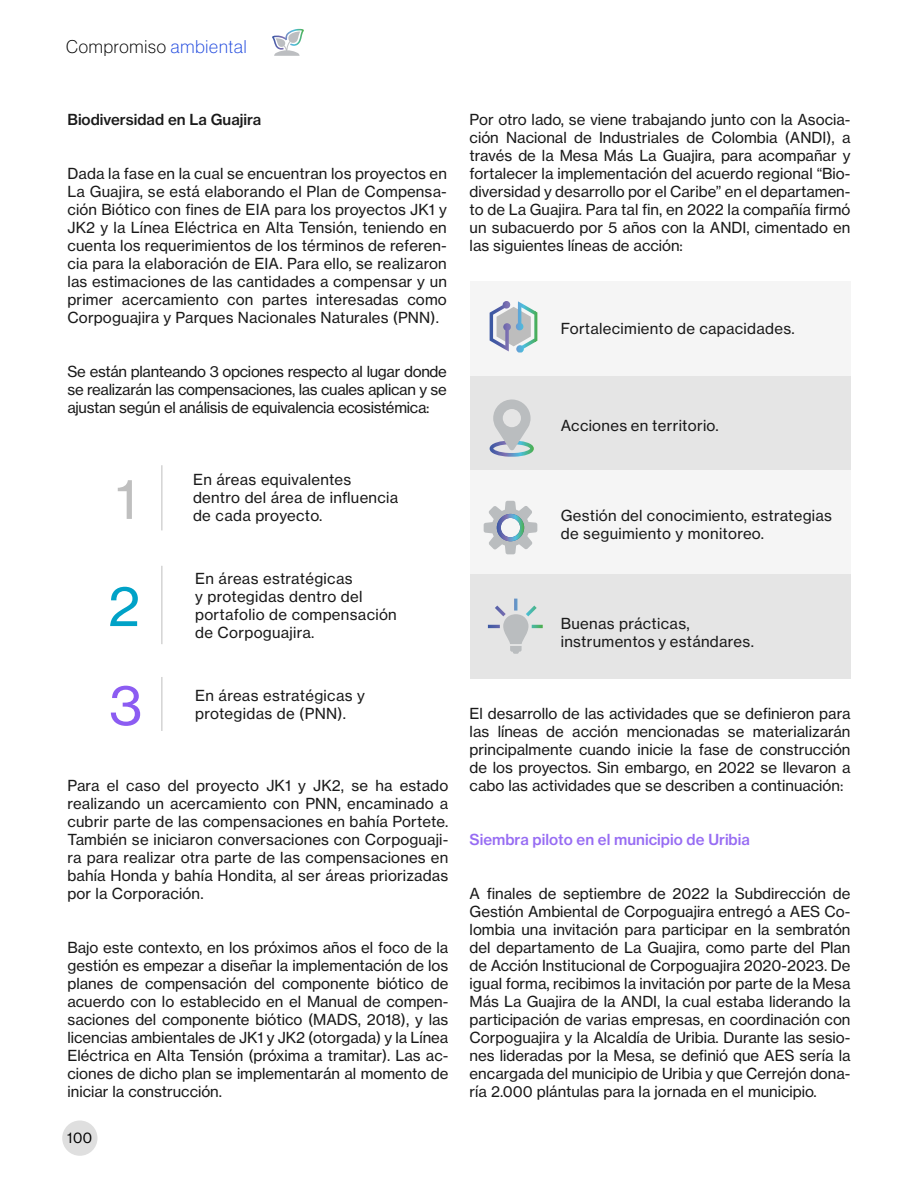
<style>
.page{position:relative;width:918px;height:1188px;background:#fff}
.page>*{position:absolute;margin:0;border:0;box-sizing:border-box;transform-origin:0 0}
.t1{font:54px "N Haas Grotesk TX Pro 55 Rg";color:#bfbfbf}
.t2{font:54px "N Haas Grotesk TX Pro 55 Rg";color:#00a2c7}
.t3{font:54px "N Haas Grotesk TX Pro 55 Rg";color:#8c5cf2}
.t4{font:18px "N Haas Grotesk DS Pro 35 X Lt";letter-spacing:.05em;color:#000}
.t5{font:15px/18px "N Haas Grotesk TX Pro 55 Rg";letter-spacing:.01em;color:#1a1a1a;text-align:justify}
.t6{font:15px "N Haas Grotesk TX Pro 65 Md";color:#976cf3}
.t7{font:15px "N Haas Grotesk TX Pro 65 Md";color:#1a1a1a}
.t8{font:15px "N Haas Grotesk DS Pro 55 Rg";color:#000}
.s1{color:#214ade}
</style>
<div class="page">
<div style="left:62px;top:1121px;width:36px;height:35px;background:#dfdfdf;border-radius:50%"></div>
<svg style="left:272px;top:29px;width:32px;height:27px"></svg>
<div style="left:470px;top:281px;width:380px;height:95px;background:#f5f5f5"></div>
<div style="left:470px;top:376px;width:380px;height:95px;background:#e5e5e5"></div>
<div style="left:470px;top:470px;width:380px;height:104px;background:#f5f5f5"></div>
<div style="left:470px;top:574px;width:380px;height:104px;background:#e5e5e5"></div>
<hr style="left:162px;top:465px;width:1px;height:65px;background:#bfbfbf">
<hr style="left:162px;top:566px;width:1px;height:78px;background:#bfbfbf">
<hr style="left:162px;top:677px;width:1px;height:54px;background:#bfbfbf">
<svg style="left:490px;top:301px;width:47px;height:52px"></svg>
<svg style="left:490px;top:399px;width:44px;height:58px"></svg>
<svg style="left:484px;top:501px;width:53px;height:53px"></svg>
<svg style="left:488px;top:599px;width:55px;height:55px"></svg>
<p class="t4" style="left:66px;top:36px;width:182px">Compromiso <span class="s1">ambiental</span></p>
<p class="t7" style="left:68px;top:110px;width:195px">Biodiversidad en La Guajira</p>
<p class="t5" style="left:68px;top:165px;width:381px">Dada la fase en la cual se encuentran los proyectos en La Guajira, se está elaborando el Plan de Compensa&shy;ción Biótico con fines de EIA para los proyectos JK1 y JK2 y la Línea Eléctrica en Alta Tensión, teniendo en cuenta los requerimientos de los términos de referen&shy;cia para la elaboración de EIA. Para ello, se realizaron las estimaciones de las cantidades a compensar y un primer acercamiento con partes interesadas como Corpoguajira y Parques Nacionales Naturales (PNN).</p>
<p class="t5" style="left:68px;top:363px;width:381px">Se están planteando 3 opciones respecto al lugar donde se realizarán las compensaciones, las cuales aplican y se ajustan según el análisis de equivalencia ecosistémica:</p>
<h1 class="t1" style="left:115px;top:466px;width:23px">1</h1>
<h1 class="t2" style="left:108px;top:573px;width:34px">2</h1>
<h1 class="t3" style="left:109px;top:672px;width:35px">3</h1>
<p class="t5" style="left:193px;top:471px;width:207px">En áreas equivalentes dentro del área de influencia</p>
<p class="t5" style="left:193px;top:507px;width:131px">de cada proyecto.</p>
<p class="t5" style="left:195px;top:569px;width:203px;text-align:left">En áreas estratégicas<br>y protegidas dentro del portafolio de compensación de Corpoguajira.</p>
<p class="t5" style="left:195px;top:686px;width:171px">En áreas estratégicas y protegidas de (PNN).</p>
<p class="t5" style="left:68px;top:777px;width:382px">Para el caso del proyecto JK1 y JK2, se ha estado realizando un acercamiento con PNN, encaminado a cubrir parte de las compensaciones en bahía Portete.<br>También se iniciaron conversaciones con Corpoguaji&shy;ra para realizar otra parte de las compensaciones en bahía Honda y bahía Hondita, al ser áreas priorizadas por la Corporación.</p>
<p class="t5" style="left:68px;top:939px;width:382px">Bajo este contexto, en los próximos años el foco de la gestión es empezar a diseñar la implementación de los planes de compensación del componente biótico de acuerdo con lo establecido en el Manual de compen&shy;saciones del componente biótico (MADS, 2018), y las licencias ambientales de JK1 y JK2 (otorgada) y la Línea Eléctrica en Alta Tensión (próxima a tramitar). Las ac&shy;ciones de dicho plan se implementarán al momento de iniciar la construcción.</p>
<p class="t8" style="left:67px;top:1129px;width:26px">100</p>
<p class="t5" style="left:470px;top:111px;width:382px">Por otro lado, se viene trabajando junto con la Asocia&shy;ción Nacional de Industriales de Colombia (ANDI), a través de la Mesa Más La Guajira, para acompañar y fortalecer la implementación del acuerdo regional “Bio&shy;diversidad y desarrollo por el Caribe” en el departamen&shy;to de La Guajira. Para tal fin, en 2022 la compañía firmó un subacuerdo por 5 años con la ANDI, cimentado en las siguientes líneas de acción:</p>
<p class="t5" style="left:561px;top:320px;width:235px">Fortalecimiento de capacidades.</p>
<p class="t5" style="left:561px;top:417px;width:159px">Acciones en territorio.</p>
<p class="t5" style="left:561px;top:507px;width:273px">Gestión del conocimiento, estrategias de seguimiento y monitoreo.</p>
<p class="t5" style="left:561px;top:615px;width:195px">Buenas prácticas, instrumentos y estándares.</p>
<p class="t5" style="left:470px;top:705px;width:382px">El desarrollo de las actividades que se definieron para las líneas de acción mencionadas se materializarán principalmente cuando inicie la fase de construcción de los proyectos. Sin embargo, en 2022 se llevaron a cabo las actividades que se describen a continuación:</p>
<p class="t6" style="left:470px;top:830px;width:282px">Siembra piloto en el municipio de Uribia</p>
<p class="t5" style="left:470px;top:885px;width:382px">A finales de septiembre de 2022 la Subdirección de Gestión Ambiental de Corpoguajira entregó a AES Co&shy;lombia una invitación para participar en la sembratón del departamento de La Guajira, como parte del Plan de Acción Institucional de Corpoguajira 2020-2023. De igual forma, recibimos la invitación por parte de la Mesa Más La Guajira de la ANDI, la cual estaba liderando la participación de varias empresas, en coordinación con Corpoguajira y la Alcaldía de Uribia. Durante las sesio&shy;nes lideradas por la Mesa, se definió que AES sería la encargada del municipio de Uribia y que Cerrejón dona&shy;ría 2.000 plántulas para la jornada en el municipio.</p>
</div>
